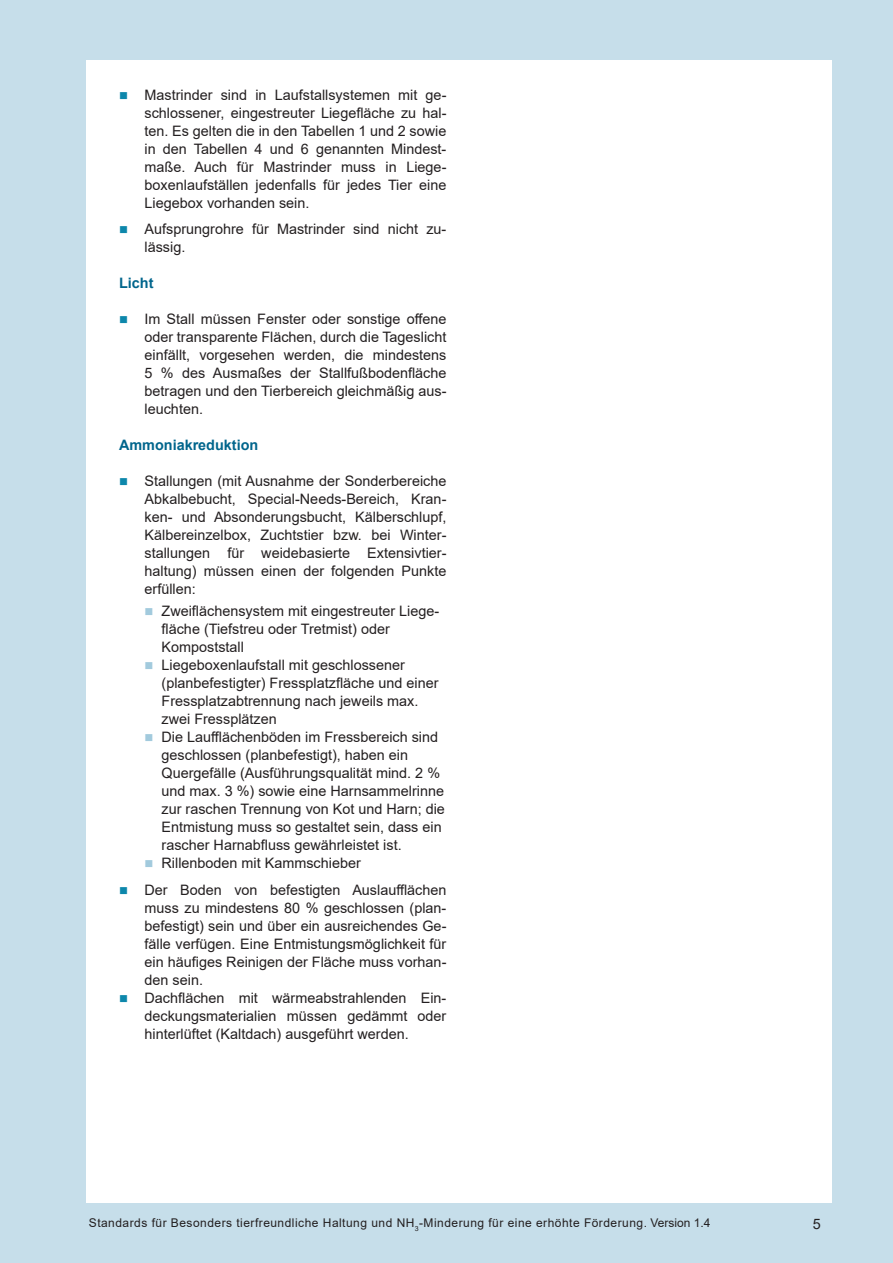
<style>
.page{position:relative;width:893px;height:1263px;background:#fff}
.page>*{position:absolute;margin:0;border:0;box-sizing:border-box;transform-origin:0 0}
.MB_Punkt_mit_Einzug{font:14.4px/18px "Arial";color:#231f20;text-align:justify}
.MB_Text_fließend{font:14.4px/18px "Arial";color:#231f20}
.MB_Zwischenüberschrift{font:700 14.4px "Arial";color:#00658c}
.t1{font:12px "Arial";letter-spacing:.04em;color:#231f20}
.s1{color:#0d87ab}
.s2{color:#a2cadd}
</style>
<div class="page">
<div style="left:0;top:0;width:85px;height:1263px;background:#c6deea"></div>
<div style="left:0;top:1203px;width:893px;height:60px;background:#c6deea"></div>
<div style="left:0;top:0;width:893px;height:60px;background:#c6deea"></div>
<div style="left:832px;top:0;width:61px;height:1263px;background:#c6deea"></div>
<p class="MB_Punkt_mit_Einzug" style="left:145px;top:86px;width:303px;text-indent:-26px"><span class="s1">■</span> Mastrinder sind in Laufstallsystemen mit ge&shy;schlossener, eingestreuter Liegefläche zu hal&shy;ten. Es gelten die in den Tabellen 1 und 2 sowie in den Tabellen 4 und 6 genannten Mindest&shy;maße. Auch für Mastrinder muss in Liege&shy;boxenlaufställen jedenfalls für jedes Tier eine Liegebox vorhanden sein.</p>
<p class="MB_Punkt_mit_Einzug" style="left:145px;top:220px;width:302px;text-indent:-26px"><span class="s1">■</span> Aufsprungrohre für Mastrinder sind nicht zu&shy;lässig.</p>
<p class="MB_Zwischenüberschrift" style="left:119px;top:273px;width:36px">Licht</p>
<p class="MB_Punkt_mit_Einzug" style="left:145px;top:310px;width:303px;text-indent:-26px"><span class="s1">■</span> Im Stall müssen Fenster oder sonstige offene oder transparente Flächen, durch die Tageslicht einfällt, vorgesehen werden, die mindestens 5 % des Ausmaßes der Stallfußbodenfläche betragen und den Tierbereich gleichmäßig aus&shy;leuchten.</p>
<p class="MB_Zwischenüberschrift" style="left:119px;top:435px;width:141px">Ammoniakreduktion</p>
<p class="MB_Punkt_mit_Einzug" style="left:145px;top:472px;width:303px;text-indent:-26px"><span class="s1">■</span> Stallungen (mit Ausnahme der Sonderbereiche Abkalbebucht, Special-Needs-Bereich, Kran&shy;ken- und Absonderungsbucht, Kälberschlupf, Kälbereinzelbox, Zuchtstier bzw. bei Winter&shy;stallungen für weidebasierte Extensivtier&shy;haltung) müssen einen der folgenden Punkte erfüllen:</p>
<p class="MB_Text_fließend" style="left:162px;top:602px;width:279px;text-indent:-17px"><span class="s2">■</span> Zweiflächensystem mit eingestreuter Liege&shy;fläche (Tiefstreu oder Tretmist) oder<br>Kompoststall</p>
<p class="MB_Text_fließend" style="left:162px;top:656px;width:278px;text-indent:-17px"><span class="s2">■</span> Liegeboxenlaufstall mit geschlossener (planbefestigter) Fressplatzfläche und einer Fressplatzabtrennung nach jeweils max. zwei Fressplätzen</p>
<p class="MB_Text_fließend" style="left:162px;top:728px;width:285px;text-indent:-17px"><span class="s2">■</span> Die Laufflächenböden im Fressbereich sind geschlossen (planbefestigt), haben ein Quergefälle (Ausführungsqualität mind. 2 % und max. 3 %) sowie eine Harnsammelrinne zur raschen Trennung von Kot und Harn; die Entmistung muss so gestaltet sein, dass ein rascher Harnabfluss gewährleistet ist.</p>
<p class="MB_Text_fließend" style="left:145px;top:854px;width:218px"><span class="s2">■</span> Rillenboden mit Kammschieber</p>
<p class="MB_Punkt_mit_Einzug" style="left:145px;top:881px;width:303px;text-indent:-26px"><span class="s1">■</span> Der Boden von befestigten Auslaufflächen muss zu mindestens 80 % geschlossen (plan&shy;befestigt) sein und über ein ausreichendes Ge&shy;fälle verfügen. Eine Entmistungsmöglichkeit für ein häufiges Reinigen der Fläche muss vorhan&shy;den sein.</p>
<p class="MB_Punkt_mit_Einzug" style="left:145px;top:989px;width:303px;text-indent:-26px"><span class="s1">■</span> Dachflächen mit wärmeabstrahlenden Ein&shy;deckungsmaterialien müssen gedämmt oder hinterlüftet (Kaltdach) ausgeführt werden.</p>
<p class="t1" style="left:89px;top:1214px;width:623px">Standards für Besonders tierfreundliche Haltung und NH<sub>3</sub>-Minderung für eine erhöhte Förderung. Version 1.4</p>
<p class="MB_Punkt_mit_Einzug" style="left:813px;top:1215px;width:10px">5</p>
</div>
